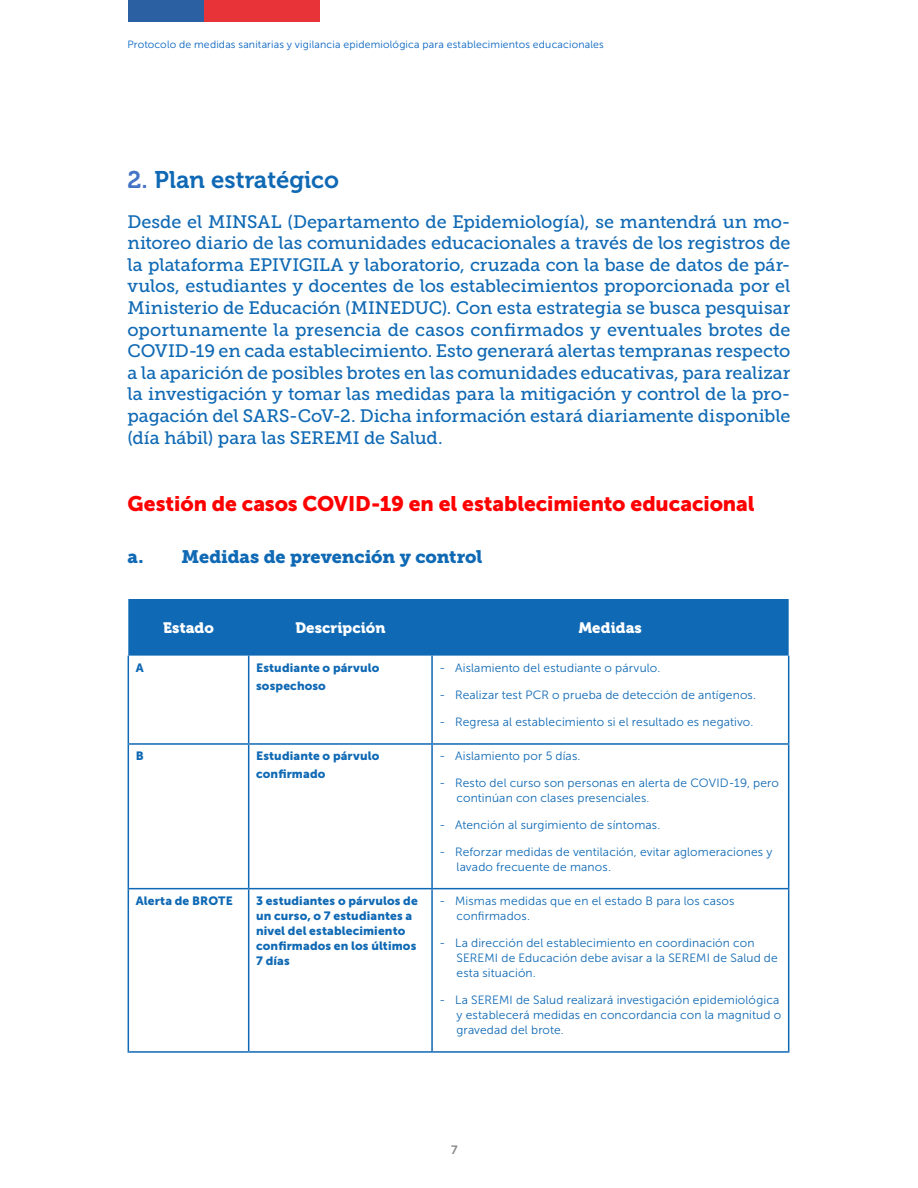
<style>
.page{position:relative;width:918px;height:1188px;background:#fff}
.page>*{position:absolute;margin:0;border:0;box-sizing:border-box;transform-origin:0 0}
.t1{font:24px "Museo 700";color:#0f69b4}
.t2{font:21px "Museo Sans 900";letter-spacing:-.005em;color:#f00}
.t3{font:18px/21.6px "Museo Slab 500";color:#0f69b4;text-align:justify}
.t4{font:18px "Museo Slab 900";letter-spacing:-.005em;color:#0f69b4}
.t5{font:15px "Museo 900";letter-spacing:.005em;color:#fff}
.t6{font:12px/15px "Museo Sans 300";letter-spacing:.01em;color:#0f69b4}
.t7{font:12px/15px "Museo Sans 900";letter-spacing:.01em;color:#0f69b4}
.t8{font:12px "Museo Sans 700";color:#878787}
.t9{font:10.5px "Museo Sans 300";letter-spacing:.015em;color:#0563c1}
.s1{color:#4472c4}
</style>
<div class="page">
<div style="left:128px;top:599px;width:661px;height:57px;background:#0f69b4"></div>
<hr style="left:128px;top:656px;width:1px;height:87px;background:#0f69b4">
<hr style="left:248px;top:656px;width:1px;height:87px;background:#0f69b4">
<hr style="left:431px;top:656px;width:2px;height:87px;background:#0f69b4">
<hr style="left:788px;top:656px;width:1px;height:87px;background:#0f69b4">
<hr style="left:128px;top:743px;width:121px;height:2px;background:#0f69b4">
<hr style="left:128px;top:745px;width:1px;height:143px;background:#0f69b4">
<hr style="left:249px;top:743px;width:183px;height:2px;background:#0f69b4">
<hr style="left:248px;top:745px;width:1px;height:143px;background:#0f69b4">
<hr style="left:432px;top:743px;width:357px;height:2px;background:#0f69b4">
<hr style="left:431px;top:745px;width:2px;height:143px;background:#0f69b4">
<hr style="left:788px;top:745px;width:1px;height:143px;background:#0f69b4">
<hr style="left:128px;top:888px;width:121px;height:1px;background:#0f69b4">
<hr style="left:128px;top:889px;width:1px;height:162px;background:#0f69b4">
<hr style="left:249px;top:888px;width:183px;height:1px;background:#0f69b4">
<hr style="left:248px;top:889px;width:1px;height:162px;background:#0f69b4">
<hr style="left:432px;top:888px;width:357px;height:1px;background:#0f69b4">
<hr style="left:431px;top:889px;width:2px;height:162px;background:#0f69b4">
<hr style="left:788px;top:889px;width:1px;height:162px;background:#0f69b4">
<hr style="left:128px;top:1051px;width:121px;height:2px;background:#0f69b4">
<hr style="left:249px;top:1051px;width:183px;height:2px;background:#0f69b4">
<hr style="left:432px;top:1051px;width:357px;height:2px;background:#0f69b4">
<div style="left:128px;top:0;width:80px;height:21px;background:#2b61a3"></div>
<div style="left:205px;top:0;width:115px;height:21px;background:#e83338"></div>
<p class="t9" style="left:128px;top:39px;width:478px">Protocolo de medidas sanitarias y vigilancia epidemiológica para establecimientos educacionales</p>
<h1 class="t1" style="left:128px;top:166px;width:213px"><span class="s1">2.</span> Plan estratégico</h1>
<p class="t3" style="left:128px;top:211px;width:664px">Desde el MINSAL (Departamento de Epidemiología), se mantendrá un mo&shy;nitoreo diario de las comunidades educacionales a través de los registros de la plataforma EPIVIGILA y laboratorio, cruzada con la base de datos de pár&shy;vulos, estudiantes y docentes de los establecimientos proporcionada por el Ministerio de Educación (MINEDUC). Con esta estrategia se busca pesquisar oportunamente la presencia de casos confirmados y eventuales brotes de COVID-19 en cada establecimiento. Esto generará alertas tempranas respecto a la aparición de posibles brotes en las comunidades educativas, para realizar la investigación y tomar las medidas para la mitigación y control de la pro&shy;pagación del SARS-CoV-2. Dicha información estará diariamente disponible (día hábil) para las SEREMI de Salud.</p>
<p class="t2" style="left:128px;top:492px;width:629px">Gestión de casos COVID-19 en el establecimiento educacional</p>
<p class="t4" style="left:128px;top:546px;width:356px">a. Medidas de prevención y control</p>
<p class="t5" style="left:163px;top:619px;width:52px">Estado</p>
<p class="t5" style="left:295px;top:619px;width:92px">Descripción</p>
<p class="t5" style="left:579px;top:619px;width:65px">Medidas</p>
<p class="t7" style="left:136px;top:660px;width:9px">A</p>
<p class="t7" style="left:256px;top:659px;width:125px;line-height:18px">Estudiante o párvulo sospechoso</p>
<p class="t6" style="left:440px;top:661px;width:222px">- Aislamiento del estudiante o párvulo.</p>
<p class="t6" style="left:440px;top:688px;width:318px">- Realizar test PCR o prueba de detección de antígenos.</p>
<p class="t6" style="left:440px;top:715px;width:315px">- Regresa al establecimiento si el resultado es negativo.</p>
<p class="t7" style="left:136px;top:749px;width:9px">B</p>
<p class="t7" style="left:256px;top:747px;width:125px;line-height:18px">Estudiante o párvulo confirmado</p>
<p class="t6" style="left:440px;top:749px;width:143px">- Aislamiento por 5 días.</p>
<p class="t6" style="left:457px;top:776px;width:324px;text-indent:-17px">- Resto del curso son personas en alerta de COVID-19, pero continúan con clases presenciales.</p>
<p class="t6" style="left:440px;top:818px;width:222px">- Atención al surgimiento de síntomas.</p>
<p class="t6" style="left:457px;top:845px;width:317px;text-indent:-17px">- Reforzar medidas de ventilación, evitar aglomeraciones y lavado frecuente de manos.</p>
<p class="t7" style="left:136px;top:893px;width:99px">Alerta de BROTE</p>
<p class="t7" style="left:256px;top:893px;width:163px">3 estudiantes o párvulos de un curso, o 7 estudiantes a nivel del establecimiento confirmados en los últimos<br>7 días</p>
<p class="t6" style="left:457px;top:894px;width:279px;text-indent:-17px">- Mismas medidas que en el estado B para los casos confirmados.</p>
<p class="t6" style="left:457px;top:936px;width:323px;text-indent:-17px">- La dirección del establecimiento en coordinación con<br>SEREMI de Educación debe avisar a la SEREMI de Salud de esta situación.</p>
<p class="t6" style="left:457px;top:993px;width:326px;text-indent:-17px">- La SEREMI de Salud realizará investigación epidemiológica y establecerá medidas en concordancia con la magnitud o gravedad del brote.</p>
<p class="t8" style="left:451px;top:1143px;width:8px">7</p>
</div>
